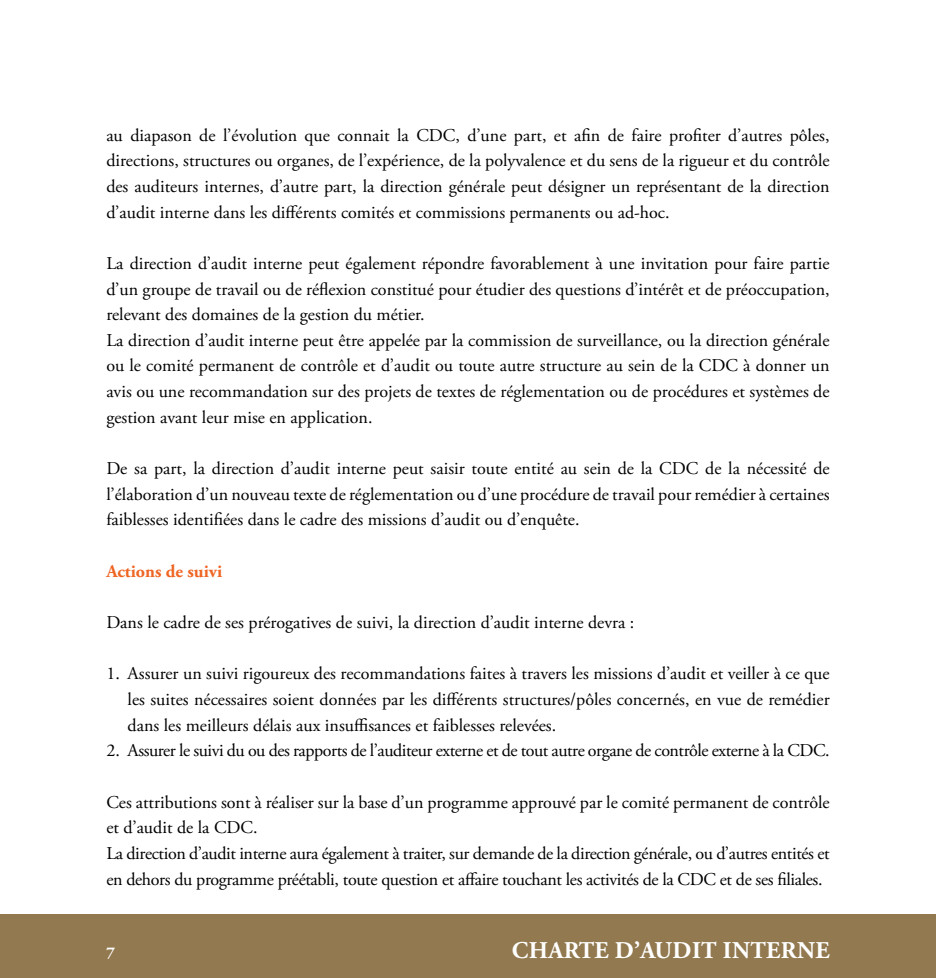
<style>
.page{position:relative;width:936px;height:978px;background:#fff}
.page>*{position:absolute;margin:0;border:0;box-sizing:border-box;transform-origin:0 0}
.t1{font:700 24px "Adobe Garamond Pro";letter-spacing:.015em;color:#fff}
.t2{font:18px/25.7px "Adobe Garamond Pro";color:#000;text-align:justify}
.t3{font:18px/25.7px "Adobe Garamond Pro";letter-spacing:-.02em;color:#000}
.t4{font:18px "Adobe Garamond Pro";letter-spacing:-.025em;color:#000}
.t5{font:700 18px "Adobe Garamond Pro";color:#ef6523}
.t6{font:700 16.5px "Adobe Garamond Pro";color:#fff}
</style>
<div class="page">
<div style="left:0;top:914px;width:935px;height:64px;background:#92794f"></div>
<p class="t2" style="left:106px;top:123px;width:724px">au diapason de l’évolution que connait la CDC, d’une part, et afin de faire profiter d’autres pôles, directions, structures ou organes, de l’expérience, de la polyvalence et du sens de la rigueur et du contrôle des auditeurs internes, d’autre part, la direction générale peut désigner un représentant de la direction d’audit interne dans les différents comités et commissions permanents ou ad-hoc.</p>
<p class="t2" style="left:106px;top:251px;width:724px;text-align:left">La direction d’audit interne peut également répondre favorablement à une invitation pour faire partie d’un groupe de travail ou de réflexion constitué pour étudier des questions d’intérêt et de préoccupation, relevant des domaines de la gestion du métier.<br>La direction d’audit interne peut être appelée par la commission de surveillance, ou la direction générale ou le comité permanent de contrôle et d’audit ou toute autre structure au sein de la CDC à donner un avis ou une recommandation sur des projets de textes de réglementation ou de procédures et systèmes de gestion avant leur mise en application.</p>
<p class="t2" style="left:106px;top:456px;width:724px">De sa part, la direction d’audit interne peut saisir toute entité au sein de la CDC de la nécessité de l’élaboration d’un nouveau texte de réglementation ou d’une procédure de travail pour remédier à certaines faiblesses identifiées dans le cadre des missions d’audit ou d’enquête.</p>
<p class="t5" style="left:106px;top:560px;width:117px">Actions de suivi</p>
<p class="t2" style="left:106px;top:610px;width:529px">Dans le cadre de ses prérogatives de suivi, la direction d’audit interne devra :</p>
<p class="t2" style="left:128px;top:661px;width:703px;text-indent:-21px">1. Assurer un suivi rigoureux des recommandations faites à travers les missions d’audit et veiller à ce que les suites nécessaires soient données par les différents structures/pôles concernés, en vue de remédier dans les meilleurs délais aux insuffisances et faiblesses relevées.</p>
<p class="t4" style="left:106px;top:740px;width:724px">2. Assurer le suivi du ou des rapports de l’auditeur externe et de tout autre organe de contrôle externe à la CDC.</p>
<p class="t3" style="left:106px;top:790px;width:724px">Ces attributions sont à réaliser sur la base d’un programme approuvé par le comité permanent de contrôle et d’audit de la CDC.<br>La direction d’audit interne aura également à traiter, sur demande de la direction générale, ou d’autres entités et en dehors du programme préétabli, toute question et affaire touchant les activités de la CDC et de ses filiales.</p>
<p class="t6" style="left:106px;top:943px;width:10px">7</p>
<h1 class="t1" style="left:512px;top:937px;width:256px">Charte d’AudiT INTER</h1>
<h1 class="t1" style="left:797px;top:937px;width:34px">NE</h1>
</div>
